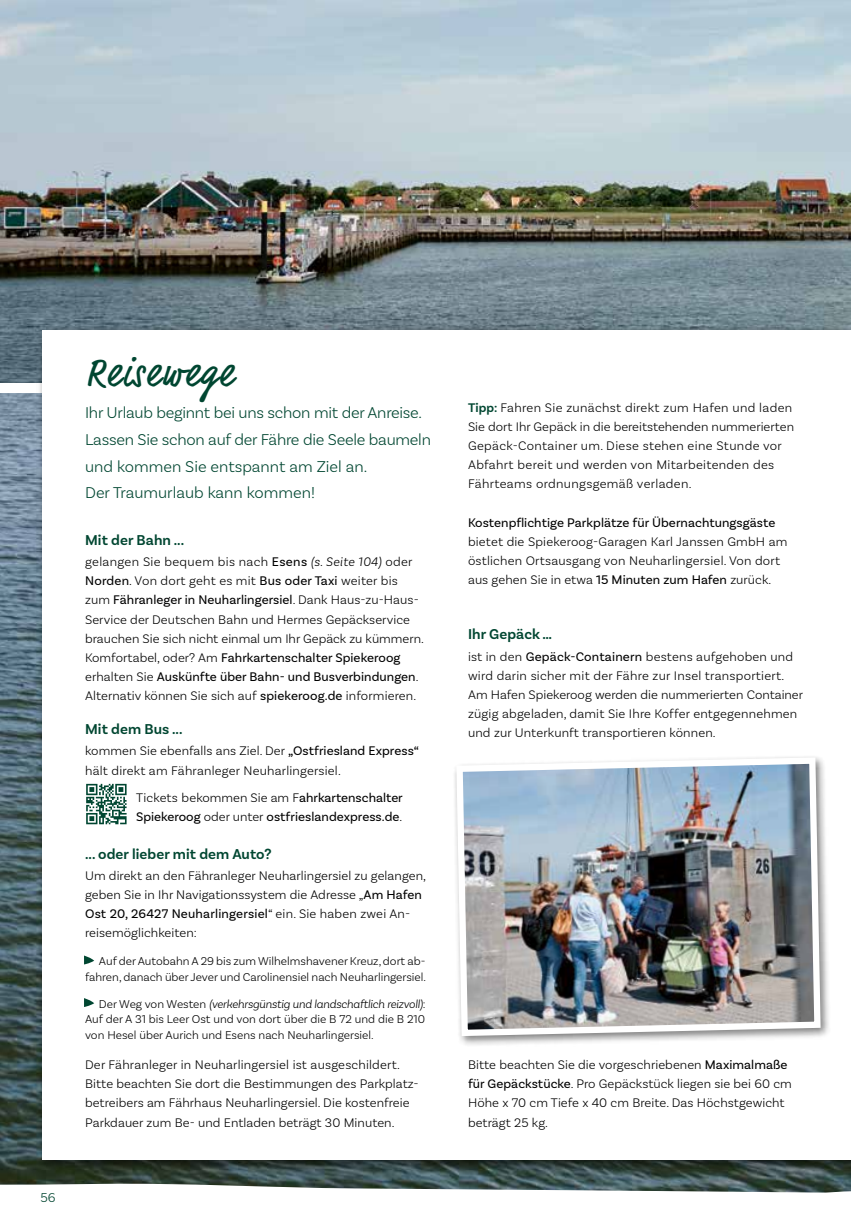
<style>
.page{position:relative;width:851px;height:1221px;background:#fff}
.page>*{position:absolute;margin:0;border:0;box-sizing:border-box;transform-origin:0 0}
.t1{font:41.25px "Market Pro";letter-spacing:.04em;color:#004631;scale:.95 1}
.t2{font:300 16.5px/26.5px "Basic Sans";letter-spacing:-.015em;color:#004631}
.t3{font:600 15px "Basic Sans";letter-spacing:.005em;color:#004631}
.t4{font:300 13.5px "Basic Sans";color:#004631}
.t5{font:300 13.5px "Basic Sans";color:#004530}
.t6{font:300 13.2px/19.2px "Basic Sans";letter-spacing:.005em;color:#000}
.t7{font:300 13.2px/19.2px "Basic Sans";letter-spacing:.025em;color:#000}
.t8{font:13.2px/19.2px "Basic Sans";letter-spacing:.005em;color:#000}
.t9{font:300 12px/15.9px "Basic Sans";color:#000}
.s1{font-weight:400}
.s2{font-style:italic}
.s3{font-weight:300}
.s4{font-weight:600;color:#004631}
</style>
<div class="page">
<img style="left:0;top:0;width:850px;height:383px">
<img style="left:0;top:393px;width:850px;height:786px">
<div style="left:37px;top:324px;width:813px;height:847px;background:#000;opacity:.62"></div>
<div style="left:43px;top:330px;width:807px;height:829px;background:#fff"></div>
<div style="left:451px;top:753px;width:380px;height:293px;background:#000;opacity:.5"></div>
<img style="left:453px;top:754px;width:370px;height:285px">
<svg style="left:0;top:1179px;width:850px;height:14px"></svg>
<svg style="left:86px;top:783px;width:40px;height:41px"></svg>
<svg style="left:84px;top:955px;width:10px;height:9px"></svg>
<svg style="left:84px;top:998px;width:10px;height:8px"></svg>
<p class="t5" style="left:40px;top:1189px;width:17px">56</p>
<p class="t4" style="left:42px;top:1189px;width:17px">56</p>
<h1 class="t1" style="left:85px;top:345px;width:157px">Reisewege</h1>
<p class="t2" style="left:85px;top:399px;width:347px">Ihr Urlaub beginnt bei uns schon mit der Anreise.<br>Lassen Sie schon auf der Fähre die Seele baumeln und kommen Sie entspannt am Ziel an.<br>Der Traumurlaub kann kommen!</p>
<p class="t3" style="left:85px;top:530px;width:101px">Mit der Bahn ...</p>
<p class="t6" style="left:85px;top:552px;width:340px">gelangen Sie bequem bis nach <span class="s1">Esens</span> <span class="s2">(s. Seite 104)</span> oder <span class="s1">Norden</span>. Von dort geht es mit <span class="s1">Bus oder Taxi</span> weiter bis zum <span class="s1">Fähranleger in Neuharlingersiel</span>. Dank Haus-zu-Haus-Service der Deutschen Bahn und Hermes Gepäckservice brauchen Sie sich nicht einmal um Ihr Gepäck zu kümmern.<br>Komfortabel, oder? Am <span class="s1">Fahrkartenschalter Spiekeroog </span>erhalten Sie <span class="s1">Auskünfte über Bahn- und Busverbindungen</span>.<br>Alternativ können Sie sich auf <span class="s1">spiekeroog.de</span> informieren.</p>
<p class="t3" style="left:85px;top:720px;width:99px">Mit dem Bus ...</p>
<p class="t6" style="left:85px;top:741px;width:335px">kommen Sie ebenfalls ans Ziel. Der <span class="s1">„Ostfriesland Express“ </span>hält direkt am Fähranleger Neuharlingersiel.</p>
<p class="t8" style="left:136px;top:788px;width:268px"><span class="s3">Tickets bekommen Sie am F</span>ahrkartenschalter<br>Spiekeroog <span class="s3">oder unter</span> ostfrieslandexpress.de<span class="s3">.</span></p>
<p class="t3" style="left:85px;top:844px;width:188px">... oder lieber mit dem Auto?</p>
<p class="t6" style="left:85px;top:865px;width:342px">Um direkt an den Fähranleger Neuharlingersiel zu gelangen, geben Sie in Ihr Navigationssystem die Adresse „<span class="s1">Am Hafen Ost 20, 26427 Neuharlingersiel</span>“ ein. Sie haben zwei An&shy;reisemöglichkeiten:</p>
<p class="t9" style="left:85px;top:952px;width:342px">• Auf der Autobahn A 29 bis zum Wilhelmshavener Kreuz, dort ab&shy;fahren, danach über Jever und Carolinensiel nach Neuharlingersiel.</p>
<p class="t9" style="left:85px;top:995px;width:342px;text-align:justify">• Der Weg von Westen <span class="s2">(verkehrsgünstig und landschaftlich reizvoll)</span>:<br>Auf der A 31 bis Leer Ost und von dort über die B 72 und die B 210 von Hesel über Aurich und Esens nach Neuharlingersiel.</p>
<p class="t6" style="left:85px;top:1054px;width:335px">Der Fähranleger in Neuharlingersiel ist ausgeschildert.<br>Bitte beachten Sie dort die Bestimmungen des Parkplatz&shy;betreibers am Fährhaus Neuharlingersiel. Die kostenfreie Parkdauer zum Be- und Entladen beträgt 30 Minuten.</p>
<p class="t7" style="left:468px;top:397px;width:327px"><span class="s4">Tipp:</span> Fahren Sie zunächst direkt zum Hafen und laden Sie dort Ihr Gepäck in die bereitstehenden nummerierten Gepäck-Container um. Diese stehen eine Stunde vor Abfahrt bereit und werden von Mitarbeitenden des Fährteams ordnungsgemäß verladen.</p>
<p class="t8" style="left:468px;top:512px;width:309px">Kostenpflichtige Parkplätze für Übernachtungsgäste</p>
<p class="t6" style="left:468px;top:531px;width:321px">bietet die Spiekeroog-Garagen Karl Janssen GmbH am östlichen Ortsausgang von Neuharlingersiel. Von dort aus gehen Sie in etwa <span class="s1">15 Minuten zum Hafen</span> zurück.</p>
<p class="t3" style="left:468px;top:625px;width:86px">Ihr Gepäck …</p>
<p class="t6" style="left:468px;top:646px;width:336px">ist in den <span class="s1">Gepäck-Containern</span> bestens aufgehoben und wird darin sicher mit der Fähre zur Insel transportiert.<br>Am Hafen Spiekeroog werden die nummerierten Container zügig abgeladen, damit Sie Ihre Koffer entgegennehmen und zur Unterkunft transportieren können.</p>
<p class="t6" style="left:468px;top:1054px;width:325px">Bitte beachten Sie die vorgeschriebenen <span class="s1">Maximalmaße für Gepäckstücke</span>. Pro Gepäckstück liegen sie bei 60 cm Höhe x 70 cm Tiefe x 40 cm Breite. Das Höchstgewicht beträgt 25 kg.</p>
</div>
